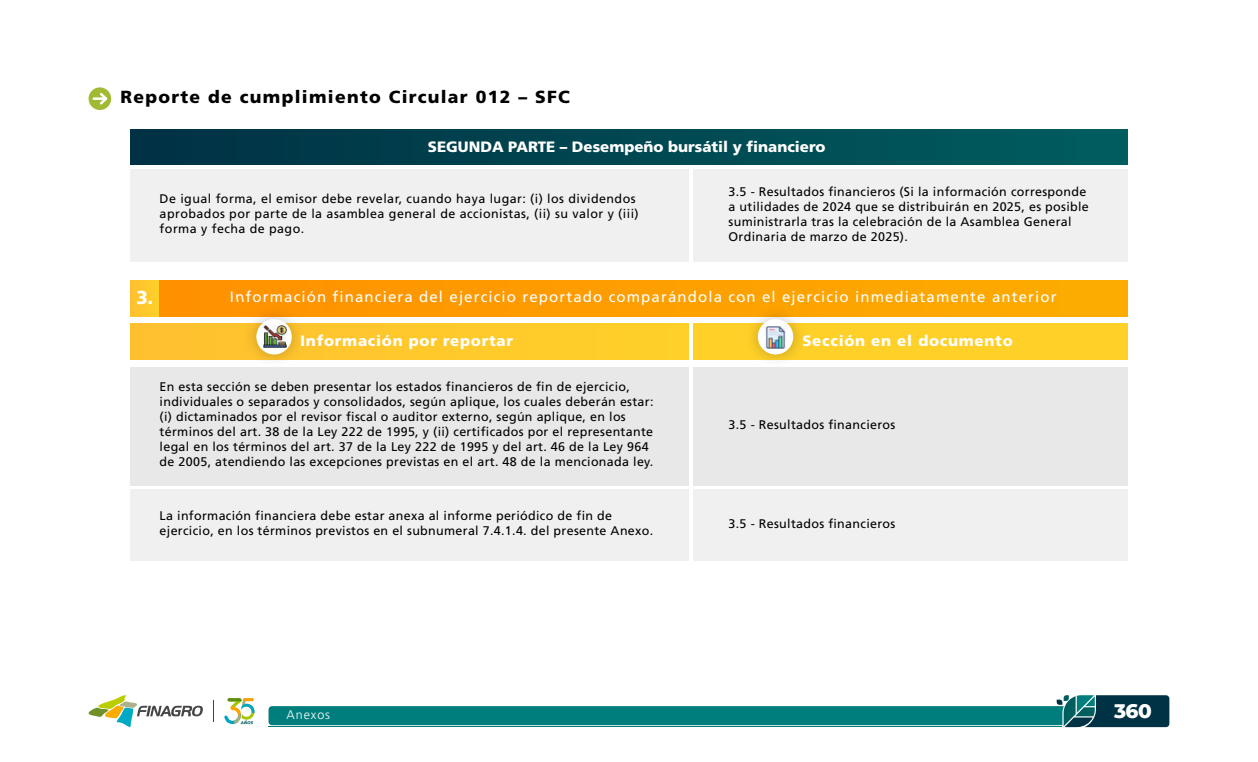
<style>
.page{position:relative;width:1258px;height:762px;background:#fff}
.page>*{position:absolute;margin:0;border:0;box-sizing:border-box;transform-origin:0 0}
.t1{font:800 20px "Montserrat";color:#fff}
.t2{font:900 18.75px "Frutiger";color:#fff}
.t3{font:900 17.5px "Frutiger";letter-spacing:.075em;color:#000}
.t4{font:15px "Frutiger";letter-spacing:.075em;color:#fff}
.t5{font:900 15px "Frutiger";letter-spacing:.05em;color:#fff}
.t6{font:900 15px "Frutiger";color:#fff}
.t7{font:12.5px/15px "Frutiger";letter-spacing:.025em;color:#000}
.t8{font:300 12.5px "Frutiger";letter-spacing:.075em;color:#fff}
</style>
<div class="page">
<div style="left:130px;top:129px;width:997px;height:36px;background:linear-gradient(to right,#003144,#005d5f)"></div>
<div style="left:89px;top:87px;width:22px;height:23px;background:#a1ba33;border-radius:50%"></div>
<hr style="left:93px;top:97px;width:14px;height:3px;background:#fff">
<svg style="left:100px;top:93px;width:7px;height:12px"></svg>
<div style="left:130px;top:169px;width:559px;height:92px;background:#f0f0f0"></div>
<div style="left:694px;top:169px;width:433px;height:92px;background:#f0f0f0"></div>
<div style="left:159px;top:281px;width:968px;height:35px;background:linear-gradient(to right,#ff9000,#fcac00)"></div>
<div style="left:130px;top:281px;width:29px;height:35px;background:#ffc82c"></div>
<div style="left:130px;top:324px;width:559px;height:35px;background:#ffc92c"></div>
<div style="left:694px;top:324px;width:433px;height:35px;background:#fed028"></div>
<div style="left:130px;top:367px;width:559px;height:119px;background:#e8e8e8"></div>
<div style="left:694px;top:367px;width:433px;height:119px;background:#e8e8e8"></div>
<div style="left:130px;top:489px;width:559px;height:72px;background:#f0f0f0"></div>
<div style="left:694px;top:489px;width:433px;height:72px;background:#f0f0f0"></div>
<img style="left:237px;top:299px;width:75px;height:61px">
<div style="left:256px;top:319px;width:36px;height:35px;background:#fff;border-radius:50%"></div>
<img style="left:264px;top:326px;width:22px;height:22px">
<img style="left:738px;top:299px;width:75px;height:61px">
<div style="left:758px;top:319px;width:35px;height:35px;background:#fff;border-radius:50%"></div>
<img style="left:765px;top:326px;width:21px;height:22px">
<svg style="left:224px;top:698px;width:31px;height:26px"></svg>
<svg style="left:89px;top:695px;width:114px;height:32px"></svg>
<svg style="left:269px;top:695px;width:900px;height:32px"></svg>
<hr style="left:269px;top:726px;width:793px;height:1px;background:#007e7d">
<h3 class="t3" style="left:120px;top:87px;width:451px">Reporte de cumplimiento Circular 012 – SFC</h3>
<p class="t6" style="left:428px;top:137px;width:399px">SEGUNDA PARTE – Desempeño bursátil y financiero</p>
<p class="t7" style="left:160px;top:191px;width:481px">De igual forma, el emisor debe revelar, cuando haya lugar: (i) los dividendos aprobados por parte de la asamblea general de accionistas, (ii) su valor y (iii) forma y fecha de pago.</p>
<p class="t7" style="left:728px;top:184px;width:362px">3.5 - Resultados financieros (Si la información corresponde a utilidades de 2024 que se distribuirán en 2025, es posible suministrarla tras la celebración de la Asamblea General Ordinaria de marzo de 2025).</p>
<h2 class="t2" style="left:137px;top:286px;width:18px">3.</h2>
<p class="t4" style="left:230px;top:288px;width:828px">Información financiera del ejercicio reportado comparándola con el ejercicio inmediatamente anterior</p>
<p class="t5" style="left:300px;top:332px;width:214px">Información por reportar</p>
<p class="t5" style="left:802px;top:332px;width:212px">Sección en el documento</p>
<p class="t7" style="left:160px;top:379px;width:495px">En esta sección se deben presentar los estados financieros de fin de ejercicio, individuales o separados y consolidados, según aplique, los cuales deberán estar: (i) dictaminados por el revisor fiscal o auditor externo, según aplique, en los términos del art. 38 de la Ley 222 de 1995, y (ii) certificados por el representante legal en los términos del art. 37 de la Ley 222 de 1995 y del art. 46 de la Ley 964 de 2005, atendiendo las excepciones previstas en el art. 48 de la mencionada ley.</p>
<p class="t7" style="left:728px;top:417px;width:168px">3.5 - Resultados financieros</p>
<p class="t7" style="left:160px;top:508px;width:495px">La información financiera debe estar anexa al informe periódico de fin de ejercicio, en los términos previstos en el subnumeral 7.4.1.4. del presente Anexo.</p>
<p class="t7" style="left:728px;top:516px;width:168px">3.5 - Resultados financieros</p>
<p class="t8" style="left:287px;top:707px;width:45px">Anexos</p>
<h1 class="t1" style="left:1114px;top:696px;width:39px">360</h1>
</div>
